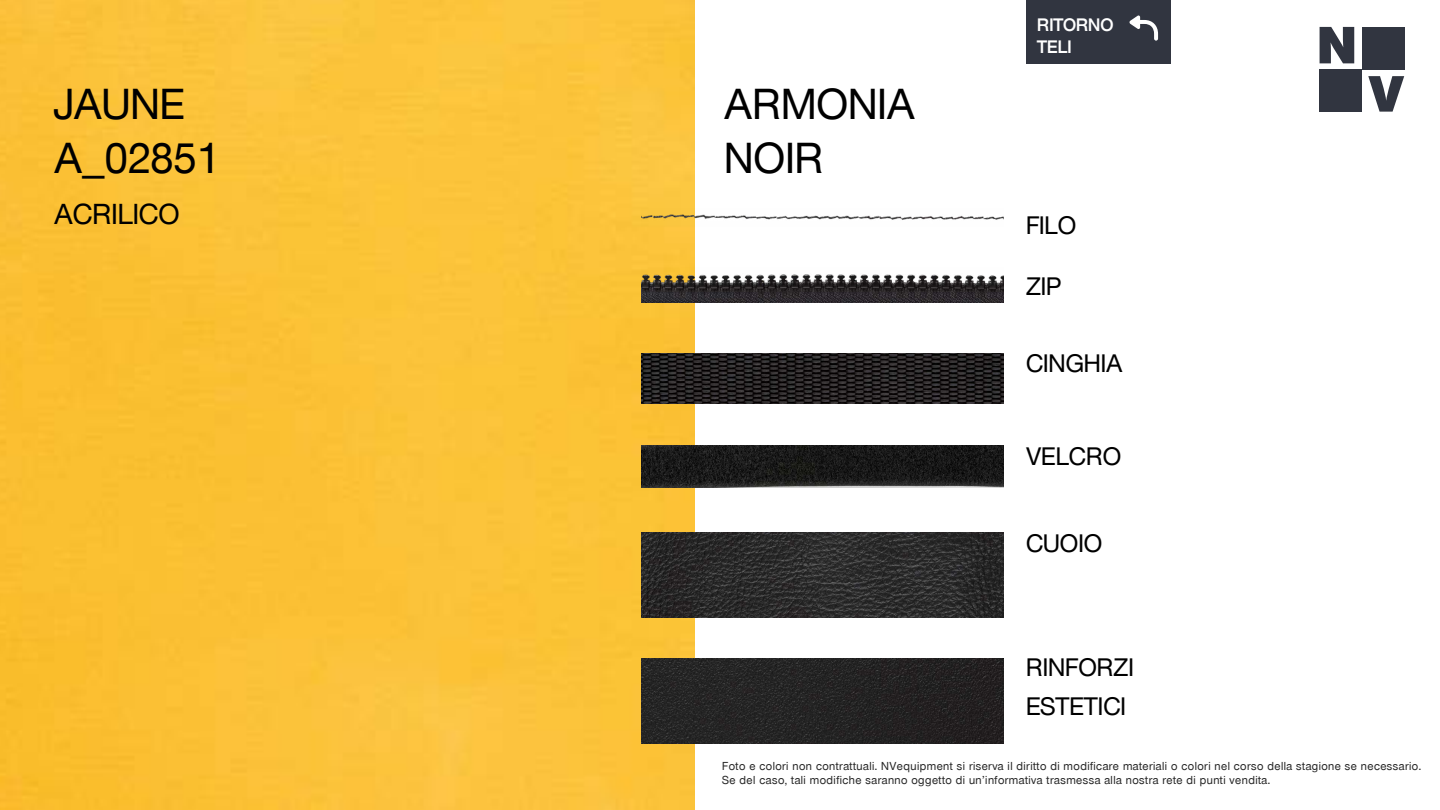
<style>
.page{position:relative;width:1440px;height:810px;background:#fff}
.page>*{position:absolute;margin:0;border:0;box-sizing:border-box;transform-origin:0 0}
.t1{font:500 45px/54px "Nimbus San Nov D";color:#000}
.t2{font:500 30px "Nimbus San Nov D";color:#000}
.t3{font:500 26.25px/39px "Nimbus San Nov D";color:#000}
.t4{font:600 18.75px/22.5px "Nimbus San Nov D";color:#fff}
.t5{font:500 12px/14.4px "Nimbus San Nov D";letter-spacing:.04em;color:#262626}
</style>
<div class="page">
<img style="left:0;top:0;width:694px;height:810px">
<img style="left:642px;top:659px;width:361px;height:84px">
<img style="left:642px;top:353px;width:361px;height:51px">
<img style="left:642px;top:268px;width:361px;height:34px">
<img style="left:642px;top:208px;width:361px;height:18px">
<img style="left:642px;top:446px;width:361px;height:42px">
<img style="left:642px;top:533px;width:361px;height:85px">
<div style="left:1362px;top:27px;width:42px;height:42px;background:#313540"></div>
<div style="left:1320px;top:69px;width:42px;height:43px;background:#313540"></div>
<svg style="left:1320px;top:27px;width:34px;height:36px"></svg>
<svg style="left:1368px;top:76px;width:36px;height:36px"></svg>
<div style="left:1026px;top:0;width:144px;height:64px;background:#313540"></div>
<svg style="left:1129px;top:15px;width:29px;height:26px"></svg>
<h1 class="t1" style="left:54px;top:77px;width:167px">JAUNE<br>A_02851</h1>
<h2 class="t2" style="left:54px;top:196px;width:127px">ACRILICO</h2>
<h1 class="t1" style="left:724px;top:77px;width:192px">ARMONIA<br>NOIR</h1>
<h3 class="t4" style="left:1037px;top:13px;width:78px">RITORNO<br>TELI</h3>
<h3 class="t3" style="left:1026px;top:206px;width:52px">FILO</h3>
<h3 class="t3" style="left:1026px;top:267px;width:37px">ZIP</h3>
<h3 class="t3" style="left:1026px;top:344px;width:98px">CINGHIA</h3>
<h3 class="t3" style="left:1026px;top:437px;width:97px">VELCRO</h3>
<h3 class="t3" style="left:1026px;top:524px;width:78px">CUOIO</h3>
<h3 class="t3" style="left:1026px;top:648px;width:109px">RINFORZI<br>ESTETICI</h3>
<p class="t5" style="left:722px;top:758px;width:700px">Foto e colori non contrattuali. NVequipment si riserva il diritto di modificare materiali o colori nel corso della stagione se necessario.<br>Se del caso, tali modifiche saranno oggetto di un’informativa trasmessa alla nostra rete di punti vendita.</p>
</div>
